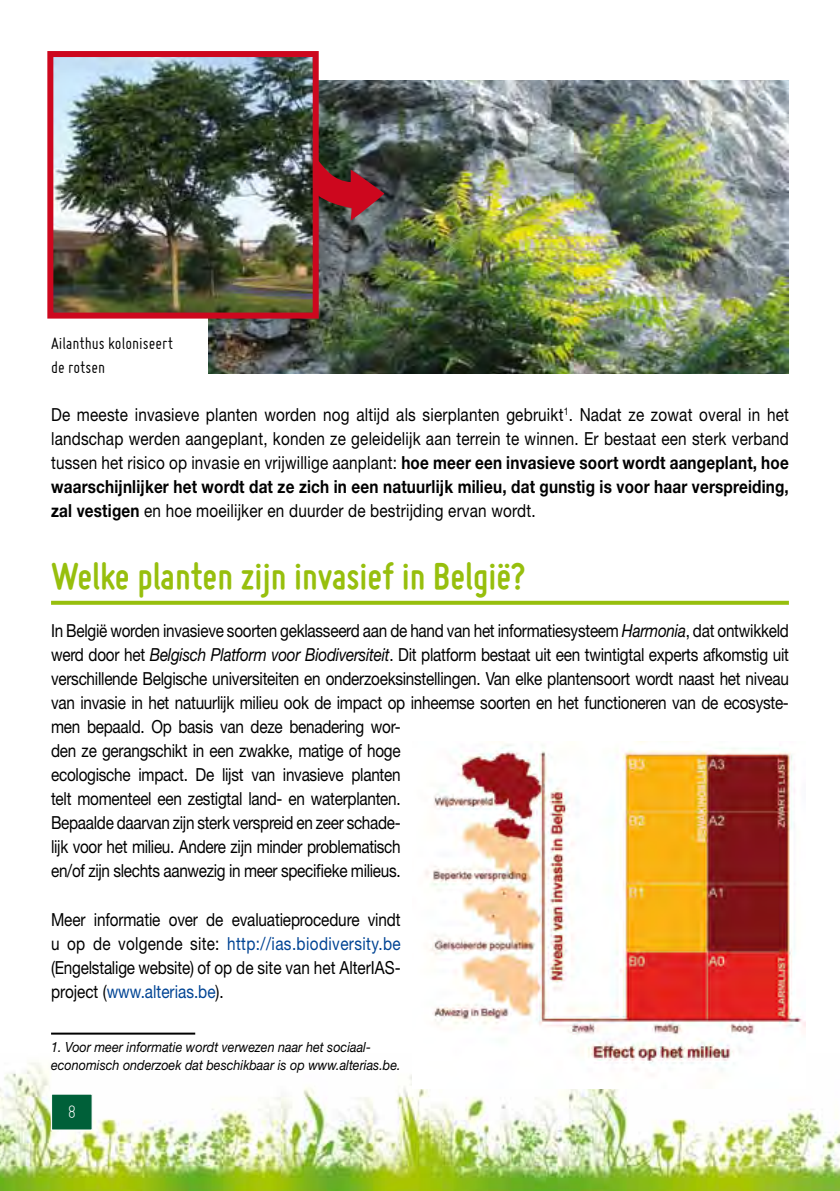
<style>
.page{position:relative;width:840px;height:1191px;background:#fff}
.page>*{position:absolute;margin:0;border:0;box-sizing:border-box;transform-origin:0 0}
.t1{font:700 40px "Miso";color:#97bf0d}
.t2{font:300 20px "Miso";color:#fff}
.t3{font:18px/24px "Helvetica Neue";letter-spacing:-.015em;color:#000;text-align:justify;scale:.85 1}
.t4{font:18px/24px "Miso";color:#000}
.t5{font:italic 14px/18px "Helvetica Neue";color:#000;scale:.9 1}
.s1{font-weight:700}
.s2{font-style:italic}
.s3{color:#004494}
</style>
<div class="page">
<img style="left:0;top:1062px;width:839px;height:129px">
<svg style="left:51px;top:601px;width:737px;height:4px;background:#9cc219"></svg>
<hr style="left:51px;top:1032px;width:144px;height:2px;background:#000">
<img style="left:412px;top:741px;width:393px;height:347px">
<img style="left:208px;top:80px;width:580px;height:293px">
<img style="left:54px;top:58px;width:257px;height:253px">
<div style="left:47px;top:51px;width:271px;height:267px;border:6px solid #cd071e"></div>
<svg style="left:317px;top:160px;width:67px;height:60px;background:#812b32"></svg>
<div style="left:51px;top:1093px;width:42px;height:37px;background:#006039;border:1px solid #fff"></div>
<p class="t4" style="left:51px;top:331px;width:123px">Ailanthus koloniseert de rotsen</p>
<p class="t3" style="left:51px;top:403px;width:869px">De meeste invasieve planten worden nog altijd als sierplanten gebruikt<sup>1</sup>. Nadat ze zowat overal in het landschap werden aangeplant, konden ze geleidelijk aan terrein te winnen. Er bestaat een sterk verband tussen het risico op invasie en vrijwillige aanplant: <span class="s1">hoe meer een invasieve soort wordt aangeplant, hoe waarschijnlijker het wordt dat ze zich in een natuurlijk milieu, dat gunstig is voor haar verspreiding, zal vestigen</span> en hoe moeilijker en duurder de bestrijding ervan wordt.</p>
<h1 class="t1" style="left:51px;top:554px;width:475px">Welke planten zijn invasief in België?</h1>
<p class="t3" style="left:51px;top:619px;width:869px;text-align:left">In België worden invasieve soorten geklasseerd aan de hand van het informatiesysteem <span class="s2">Harmonia</span>, dat ontwikkeld werd door het <span class="s2">Belgisch Platform voor Biodiversiteit</span>. Dit platform bestaat uit een twintigtal experts afkomstig uit verschillende Belgische universiteiten en onderzoeksinstellingen. Van elke plantensoort wordt naast het niveau van invasie in het natuurlijk milieu ook de impact op inheemse soorten en het functioneren van de ecosyste&shy;men bepaald. Op basis van deze benadering wor-<br>den ze gerangschikt in een zwakke, matige of hoge<br>ecologische impact. De lijst van invasieve planten<br>telt momenteel een zestigtal land- en waterplanten.<br>Bepaalde daarvan zijn sterk verspreid en zeer schade-<br>lijk voor het milieu. Andere zijn minder problematisch<br>en/of zijn slechts aanwezig in meer specifieke milieus.</p>
<p class="t3" style="left:51px;top:906px;width:412px">Meer informatie over de evaluatieprocedure vindt u op de volgende site: <span class="s3">http://ias.biodiversity.be </span>(Engelstalige website) of op de site van het AlterIAS&shy;project (<span class="s3">www.alterias.be</span>).</p>
<p class="t5" style="left:51px;top:1037px;width:389px">1. Voor meer informatie wordt verwezen naar het sociaal&shy;economisch onderzoek dat beschikbaar is op www.alterias.be.</p>
<p class="t2" style="left:68px;top:1100px;width:10px">8</p>
</div>
